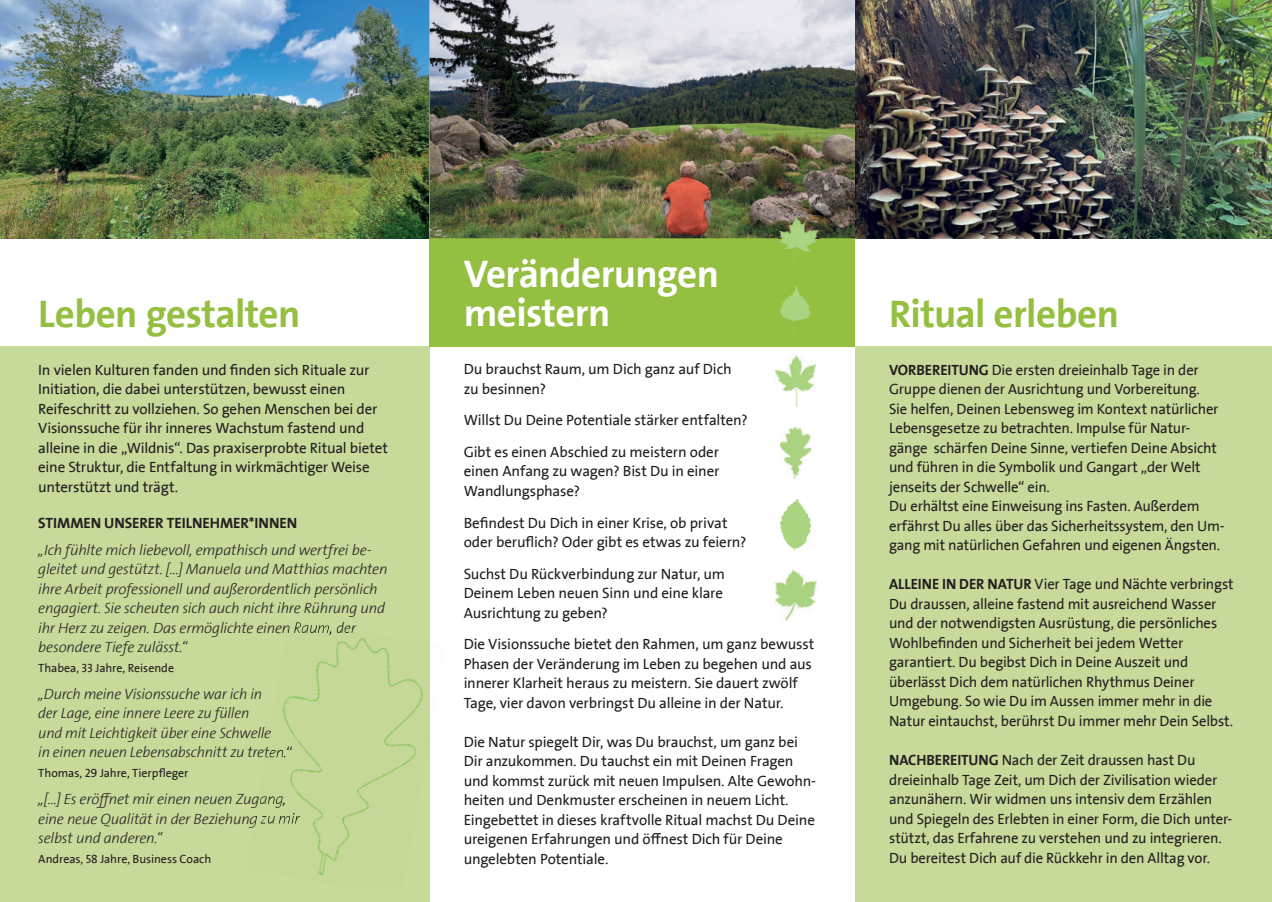
<style>
.page{position:relative;width:1272px;height:902px;background:#fff}
.page>*{position:absolute;margin:0;border:0;box-sizing:border-box;transform-origin:0 0}
.t1{font:700 39px "The Sans LF";letter-spacing:-.015em;color:#95bf40}
.t2{font:700 39px/39px "The Sans LF";letter-spacing:-.015em;color:#fff}
.t3{font:15px/19.5px "The Sans LF";letter-spacing:-.015em;color:#231f20}
.t4{font:italic 300 15px/19.5px "The Sans LF";letter-spacing:-.015em;color:#231f20}
.t5{font:700 15px "The Sans LF";letter-spacing:-.005em;color:#231f20}
.t6{font:12px "The Sans LF";letter-spacing:-.005em;color:#231f20}
.s1{font-weight:700}
</style>
<div class="page">
<div style="left:855px;top:347px;width:416px;height:554px;background:#c7da9a"></div>
<div style="left:0;top:347px;width:429px;height:554px;background:#c7da9a"></div>
<img style="left:0;top:0;width:429px;height:238px">
<div style="left:429px;top:0;width:426px;height:347px;background:#95bf40"></div>
<img style="left:429px;top:0;width:426px;height:238px">
<img style="left:855px;top:0;width:416px;height:238px">
<img style="left:778px;top:215px;width:41px;height:50px">
<img style="left:781px;top:286px;width:29px;height:50px">
<img style="left:775px;top:355px;width:40px;height:51px">
<img style="left:780px;top:427px;width:30px;height:51px">
<img style="left:780px;top:500px;width:30px;height:51px">
<img style="left:775px;top:569px;width:41px;height:51px">
<img style="left:429px;top:643px;width:1px;height:94px">
<img style="left:252px;top:638px;width:171px;height:237px">
<img style="left:288px;top:622px;width:65px;height:13px">
<img style="left:268px;top:727px;width:3px;height:14px">
<img style="left:265px;top:746px;width:27px;height:11px">
<img style="left:256px;top:792px;width:30px;height:15px">
<img style="left:253px;top:812px;width:47px;height:15px">
<h1 class="t1" style="left:38px;top:298px;width:263px">Leben gestalten</h1>
<p class="t3" style="left:38px;top:360px;width:351px">In vielen Kulturen fanden und finden sich Rituale zur Initiation, die dabei unterstützen, bewusst einen Reifeschritt zu vollziehen. So gehen Menschen bei der Visionssuche für ihr inneres Wachstum fastend und alleine in die „Wildnis“. Das praxiserprobte Ritual bietet eine Struktur, die Entfaltung in wirkmächtiger Weise unterstützt und trägt.</p>
<p class="t5" style="left:38px;top:516px;width:260px">STIMMEN UNSERER TEILNEHMER*INNEN</p>
<p class="t4" style="left:38px;top:541px;width:351px">„Ich fühlte mich liebevoll, empathisch und wertfrei be&shy;gleitet und gestützt. […] Manuela und Matthias machten ihre Arbeit professionell und außerordentlich persönlich engagiert. Sie scheuten sich auch nicht ihre Rührung und ihr Herz zu zeigen. Das ermöglichte einen Raum, der besondere Tiefe zulässt.“</p>
<p class="t6" style="left:38px;top:662px;width:137px">Thabea, 33 Jahre, Reisende</p>
<p class="t4" style="left:38px;top:685px;width:255px">„Durch meine Visionssuche war ich in<br>der Lage, eine innere Leere zu füllen<br>und mit Leichtigkeit über eine Schwelle<br>in einen neuen Lebensabschnitt zu treten.“</p>
<p class="t6" style="left:38px;top:766px;width:152px">Thomas, 29 Jahre, Tierpfleger</p>
<p class="t4" style="left:38px;top:789px;width:263px">„[…] Es eröffnet mir einen neuen Zugang, eine neue Qualität in der Beziehung zu mir selbst und anderen.“</p>
<p class="t6" style="left:38px;top:852px;width:174px">Andreas, 58 Jahre, Business Coach</p>
<h1 class="t2" style="left:463px;top:258px;width:257px">Veränderungen meistern</h1>
<p class="t3" style="left:463px;top:360px;width:269px">Du brauchst Raum, um Dich ganz auf Dich zu besinnen?</p>
<p class="t3" style="left:463px;top:405px;width:285px;line-height:31.5px">Willst Du Deine Potentiale stärker entfalten?<br>Gibt es einen Abschied zu meistern oder</p>
<p class="t3" style="left:463px;top:462px;width:257px">einen Anfang zu wagen? Bist Du in einer<br>Wandlungsphase?</p>
<p class="t3" style="left:463px;top:513px;width:284px">Befindest Du Dich in einer Krise, ob privat oder beruflich? Oder gibt es etwas zu feiern?</p>
<p class="t3" style="left:463px;top:564px;width:263px">Suchst Du Rückverbindung zur Natur, um<br>Deinem Leben neuen Sinn und eine klare<br>Ausrichtung zu geben?</p>
<p class="t3" style="left:463px;top:635px;width:352px">Die Visionssuche bietet den Rahmen, um ganz bewusst Phasen der Veränderung im Leben zu begehen und aus innerer Klarheit heraus zu meistern. Sie dauert zwölf Tage, vier davon verbringst Du alleine in der Natur.</p>
<p class="t3" style="left:463px;top:732px;width:354px">Die Natur spiegelt Dir, was Du brauchst, um ganz bei Dir anzukommen. Du tauchst ein mit Deinen Fragen und kommst zurück mit neuen Impulsen. Alte Gewohn&shy;heiten und Denkmuster erscheinen in neuem Licht.<br>Eingebettet in dieses kraftvolle Ritual machst Du Deine ureigenen Erfahrungen und öffnest Dich für Deine ungelebten Potentiale.</p>
<h1 class="t1" style="left:889px;top:298px;width:231px">Ritual erleben</h1>
<p class="t3" style="left:889px;top:360px;width:337px"><span class="s1">VORBEREITUNG</span> Die ersten dreieinhalb Tage in der Gruppe dienen der Ausrichtung und Vorbereitung.<br>Sie helfen, Deinen Lebensweg im Kontext natürlicher Lebensgesetze zu betrachten. Impulse für Natur&shy;gänge schärfen Deine Sinne, vertiefen Deine Absicht und führen in die Symbolik und Gangart „der Welt jenseits der Schwelle“ ein.<br>Du erhältst eine Einweisung ins Fasten. Außerdem erfährst Du alles über das Sicherheitssystem, den Um&shy;gang mit natürlichen Gefahren und eigenen Ängsten.</p>
<p class="t3" style="left:889px;top:575px;width:346px"><span class="s1">ALLEINE IN DER NATUR</span> Vier Tage und Nächte verbringst Du draussen, alleine fastend mit ausreichend Wasser und der notwendigsten Ausrüstung, die persönliches Wohlbefinden und Sicherheit bei jedem Wetter garantiert. Du begibst Dich in Deine Auszeit und überlässt Dich dem natürlichen Rhythmus Deiner Umgebung. So wie Du im Aussen immer mehr in die Natur eintauchst, berührst Du immer mehr Dein Selbst.</p>
<p class="t3" style="left:889px;top:750px;width:344px"><span class="s1">NACHBEREITUNG</span> Nach der Zeit draussen hast Du dreieinhalb Tage Zeit, um Dich der Zivilisation wieder anzunähern. Wir widmen uns intensiv dem Erzählen und Spiegeln des Erlebten in einer Form, die Dich unter&shy;stützt, das Erfahrene zu verstehen und zu integrieren.<br>Du bereitest Dich auf die Rückkehr in den Alltag vor.</p>
</div>
